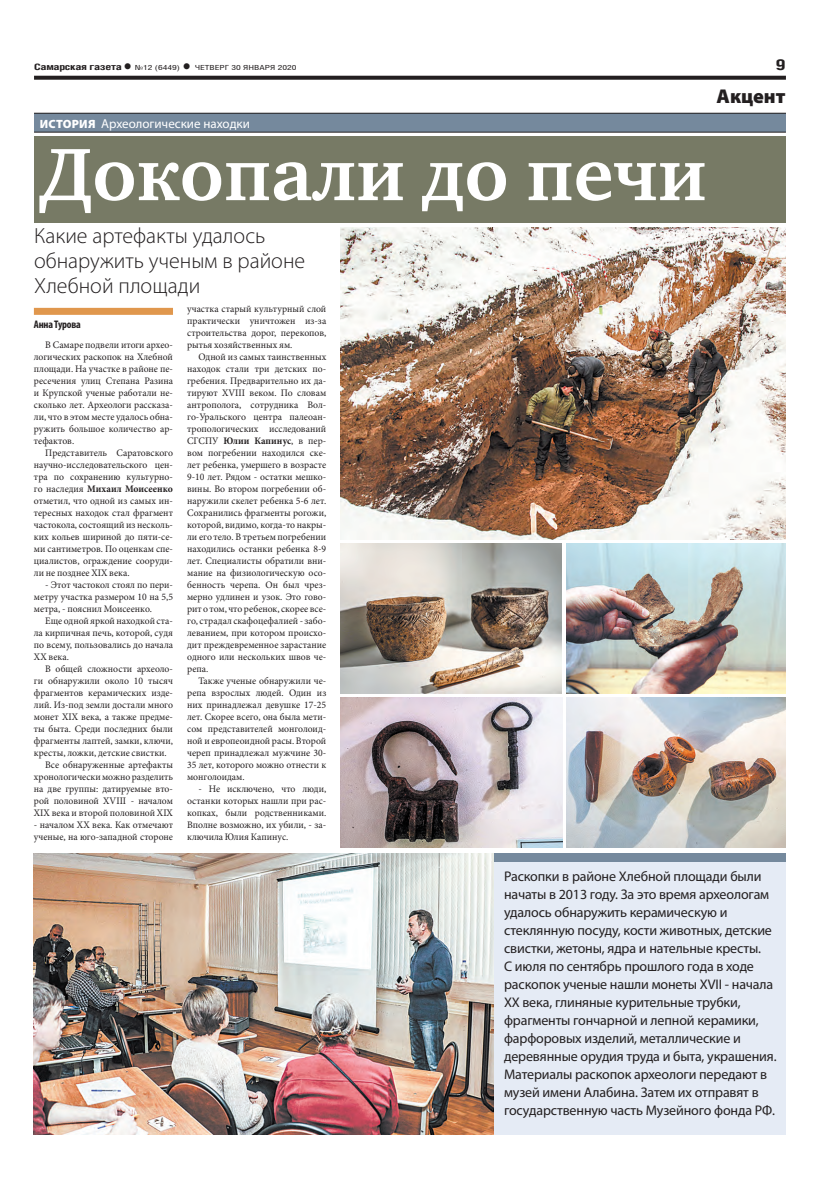
<style>
.page{position:relative;width:820px;height:1191px;background:#fff}
.page>*{position:absolute;margin:0;border:0;box-sizing:border-box;transform-origin:0 0}
.t1{font:700 76px "Charter C";color:#fff}
.t2{font:300 22px/25px "Myriad Pro";color:#231f20}
.t3{font:900 20px "Myriad Pro";color:#231f20}
.t4{font:700 15px "Helios Cond";color:#231f20;scale:1.4 1}
.t5{font:14px/18px "Myriad Pro";letter-spacing:-.01em;color:#231f20}
.t6{font:13px "Myriad Pro";color:#fff}
.t7{font:700 condensed 11px "Myriad Pro";letter-spacing:-.02em;color:#231f20}
.t8{font:10px/12px "Minion Pro";color:#231f20;text-align:justify}
.t9{font:700 9px "Helios Cond";letter-spacing:-.02em;color:#231f20;scale:1.4 1}
.t10{font:7px "Helios Cond";color:#231f20;scale:1.4 1}
.s1{font-size:16px}
.s2{font-weight:700;font-size:16px}
.s3{font-weight:900;font-size:12px}
.s4{font-weight:700}
</style>
<div class="page">
<svg style="left:34px;top:76px;width:751px;height:4px;background:#322f2f"></svg>
<div style="left:493px;top:862px;width:292px;height:272px;background:#e5ebf5"></div>
<div style="left:34px;top:113px;width:751px;height:19px;background:#75899d"></div>
<hr style="left:34px;top:113px;width:751px;height:1px;background:#231f20">
<hr style="left:34px;top:132px;width:751px;height:1px;background:#231f20">
<img style="left:34px;top:853px;width:459px;height:281px">
<img style="left:340px;top:227px;width:445px;height:312px">
<img style="left:340px;top:543px;width:221px;height:150px">
<img style="left:566px;top:543px;width:219px;height:150px">
<img style="left:340px;top:697px;width:222px;height:150px">
<img style="left:566px;top:697px;width:219px;height:150px">
<div style="left:34px;top:308px;width:139px;height:7px;background:#e0974d"></div>
<div style="left:34px;top:136px;width:751px;height:87px;background:#777a65"></div>
<div style="left:493px;top:853px;width:292px;height:9px;background:#75899d"></div>
<p class="t9" style="left:34px;top:61px;width:71px">Самарская газета<span class="s1">•</span></p>
<p class="t10" style="left:135px;top:63px;width:117px">№12 (6449) <span class="s2">•</span> ЧЕТВЕРГ 30 ЯНВАРЯ 2020</p>
<h3 class="t4" style="left:775px;top:55px;width:9px">9</h3>
<h3 class="t3" style="left:716px;top:84px;width:70px">Акцент</h3>
<h3 class="t6" style="left:40px;top:115px;width:211px"><span class="s3">ИСТОРИЯ</span> Археологические находки</h3>
<h1 class="t1" style="left:40px;top:133px;width:668px">Докопали до печи</h1>
<h2 class="t2" style="left:34px;top:223px;width:272px">Какие артефакты удалось обнаружить ученым в районе<br>Хлебной площади</h2>
<p class="t7" style="left:34px;top:318px;width:48px">Анна Турова</p>
<p class="t8" style="left:34px;top:339px;width:140px;text-indent:11px">В Самаре подвели итоги архео&shy;логических раскопок на Хлебной площади. На участке в районе пе&shy;ресечения улиц Степана Разина и Крупской ученые работали не&shy;сколько лет. Археологи рассказа&shy;ли, что в этом месте удалось обна&shy;ружить большое количество ар&shy;тефактов.</p>
<p class="t8" style="left:34px;top:447px;width:140px;text-indent:11px">Представитель Саратовского научно-исследовательского цен&shy;тра по сохранению культурно&shy;го наследия <span class="s4">Михаил Моисеенко </span>отметил, что одной из самых ин&shy;тересных находок стал фрагмент частокола, состоящий из несколь&shy;ких кольев шириной до пяти-се&shy;ми сантиметров. По оценкам спе&shy;циалистов, ограждение сооруди&shy;ли не позднее XIX века.</p>
<p class="t8" style="left:34px;top:579px;width:140px;text-indent:11px">- Этот частокол стоял по пери&shy;метру участка размером 10 на 5,5 метра, - пояснил Моисеенко.</p>
<p class="t8" style="left:34px;top:615px;width:140px;text-indent:11px">Еще одной яркой находкой ста&shy;ла кирпичная печь, которой, судя по всему, пользовались до начала XX века.</p>
<p class="t8" style="left:45px;top:663px;width:129px">В общей сложности археоло-</p>
<p class="t8" style="left:34px;top:675px;width:140px">ги обнаружили около 10 тысяч</p>
<p class="t8" style="left:34px;top:687px;width:140px">фрагментов керамических изде-</p>
<p class="t8" style="left:34px;top:699px;width:140px">лий. Из-под земли достали много</p>
<p class="t8" style="left:34px;top:711px;width:140px">монет XIX века, а также предме-</p>
<p class="t8" style="left:34px;top:723px;width:140px">ты быта. Среди последних были</p>
<p class="t8" style="left:34px;top:735px;width:140px">фрагменты лаптей, замки, ключи,</p>
<p class="t8" style="left:34px;top:747px;width:134px">кресты, ложки, детские свистки.</p>
<p class="t8" style="left:45px;top:759px;width:129px">Все обнаруженные артефакты</p>
<p class="t8" style="left:34px;top:771px;width:140px">хронологически можно разделить</p>
<p class="t8" style="left:34px;top:783px;width:140px">на две группы: датируемые вто-</p>
<p class="t8" style="left:34px;top:795px;width:140px">рой половиной XVIII - началом</p>
<p class="t8" style="left:34px;top:807px;width:140px">XIX века и второй половиной XIX</p>
<p class="t8" style="left:34px;top:819px;width:140px">- началом XX века. Как отмечают ученые, на юго-западной стороне</p>
<p class="t8" style="left:187px;top:303px;width:140px">участка старый культурный слой практически уничтожен из-за строительства дорог, перекопов, рытья хозяйственных ям.</p>
<p class="t8" style="left:187px;top:351px;width:140px;text-indent:11px">Одной из самых таинственных находок стали три детских по&shy;гребения. Предварительно их да&shy;тируют XVIII веком. По словам антрополога, сотрудника Вол&shy;го-Уральского центра палеоан&shy;тропологических исследований СГСПУ <span class="s4">Юлии Капинус</span>, в пер&shy;вом погребении находился ске&shy;лет ребенка, умершего в возрасте 9-10 лет. Рядом - остатки мешко&shy;вины. Во втором погребении об&shy;наружили скелет ребенка 5-6 лет.<br>Сохранились фрагменты рогожи, которой, видимо, когда-то накры&shy;ли его тело. В третьем погребении находились останки ребенка 8-9 лет. Специалисты обратили вни&shy;мание на физиологическую осо&shy;бенность черепа. Он был чрез&shy;мерно удлинен и узок. Это гово&shy;рит о том, что ребенок, скорее все&shy;го, страдал скафоцефалией - забо&shy;леванием, при котором происхо&shy;дит преждевременное зарастание одного или нескольких швов че&shy;репа.</p>
<p class="t8" style="left:187px;top:675px;width:140px;text-indent:11px">Также ученые обнаружили че&shy;репа взрослых людей. Один из них принадлежал девушке 17-25 лет. Скорее всего, она была мети&shy;сом представителей монголоид&shy;ной и европеоидной расы. Второй череп принадлежал мужчине 30- 35 лет, которого можно отнести к монголоидам.</p>
<p class="t8" style="left:187px;top:783px;width:140px;text-indent:11px">- Не исключено, что люди, останки которых нашли при рас&shy;копках, были родственниками.<br>Вполне возможно, их убили, - за&shy;ключила Юлия Капинус.</p>
<p class="t5" style="left:504px;top:867px;width:274px">Раскопки в районе Хлебной площади были начаты в 2013 году. За это время археологам удалось обнаружить керамическую и стеклянную посуду, кости животных, детские свистки, жетоны, ядра и нательные кресты.<br>С июля по сентябрь прошлого года в ходе раскопок ученые нашли монеты XVII - начала XX века, глиняные курительные трубки, фрагменты гончарной и лепной керамики, фарфоровых изделий, металлические и деревянные орудия труда и быта, украшения.<br>Материалы раскопок археологи передают в музей имени Алабина. Затем их отправят в государственную часть Музейного фонда РФ.</p>
</div>
